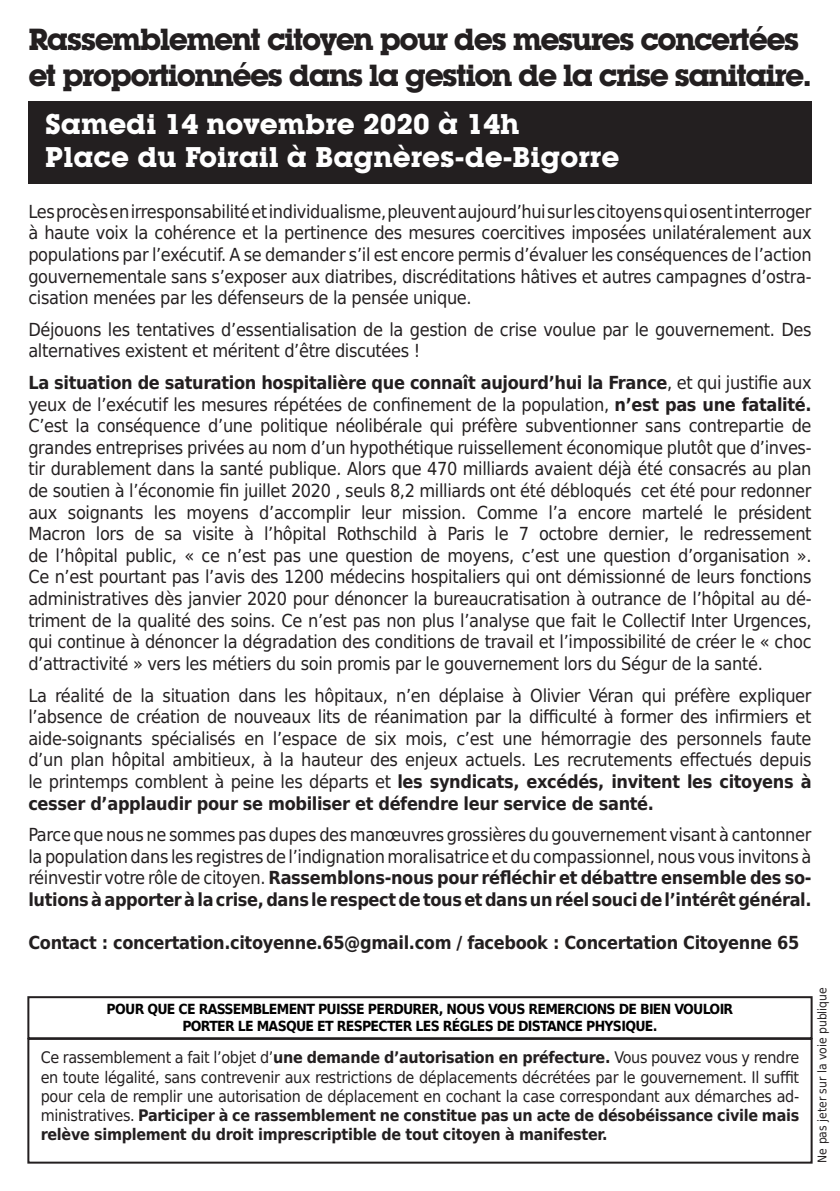
<style>
.page{position:relative;width:840px;height:1191px;background:#fff}
.page>*{position:absolute;margin:0;border:0;box-sizing:border-box;transform-origin:0 0}
.t1{font:700 30px/36px "Lubalin Graph IT Cby BT";letter-spacing:-.055em;color:#231f20}
.t2{font:700 28px/33.6px "Lubalin Graph IT Cby BT";color:#fff}
.t3{font:18px/21.6px "DejaVu Sans Condensed";letter-spacing:-.02em;color:#231f20;text-align:justify}
.t4{font:700 18px "DejaVu Sans Condensed";letter-spacing:-.02em;color:#231f20}
.t5{font:16px/19.2px "DejaVu Sans Condensed";letter-spacing:-.02em;color:#231f20;text-align:justify}
.t6{font:700 14px "DejaVu Sans Condensed";letter-spacing:-.05em;color:#000}
.t7{font:12px "DejaVu Sans Condensed";color:#231f20}
.s1{font-weight:700}
</style>
<div class="page">
<div style="left:28px;top:101px;width:783px;height:83px;background:#231f20"></div>
<div style="left:27px;top:1037px;width:785px;height:126px;border:2px solid #231f20"></div>
<div style="left:27px;top:996px;width:785px;height:43px;border:2px solid #231f20"></div>
<p class="t1" style="left:28px;top:21px;width:784px">Rassemblement citoyen pour des mesures concertées et proportionnées dans la gestion de la crise sanitaire.</p>
<p class="t2" style="left:45px;top:107px;width:575px">Samedi 14 novembre 2020 à 14h<br>Place du Foirail à Bagnères-de-Bigorre</p>
<p class="t3" style="left:28px;top:200px;width:784px">Les procès en irresponsabilité et individualisme, pleuvent aujourd’hui sur les citoyens qui osent interroger à haute voix la cohérence et la pertinence des mesures coercitives imposées unilatéralement aux populations par l’exécutif. A se demander s’il est encore permis d’évaluer les conséquences de l’action gouvernementale sans s’exposer aux diatribes, discréditations hâtives et autres campagnes d’ostra&shy;cisation menées par les défenseurs de la pensée unique.</p>
<p class="t3" style="left:28px;top:318px;width:784px">Déjouons les tentatives d’essentialisation de la gestion de crise voulue par le gouvernement. Des alternatives existent et méritent d’être discutées !</p>
<p class="t3" style="left:28px;top:371px;width:784px"><span class="s1">La situation de saturation hospitalière que connaît aujourd’hui la France</span>, et qui justifie aux yeux de l’exécutif les mesures répétées de confinement de la population, <span class="s1">n’est pas une fatalité.<br></span>C’est la conséquence d’une politique néolibérale qui préfère subventionner sans contrepartie de grandes entreprises privées au nom d’un hypothétique ruissellement économique plutôt que d’inves&shy;tir durablement dans la santé publique. Alors que 470 milliards avaient déjà été consacrés au plan de soutien à l’économie fin juillet 2020 , seuls 8,2 milliards ont été débloqués cet été pour redonner aux soignants les moyens d’accomplir leur mission. Comme l’a encore martelé le président Macron lors de sa visite à l’hôpital Rothschild à Paris le 7 octobre dernier, le redressement de l’hôpital public, « ce n’est pas une question de moyens, c’est une question d’organisation ».<br>Ce n’est pourtant pas l’avis des 1200 médecins hospitaliers qui ont démissionné de leurs fonctions administratives dès janvier 2020 pour dénoncer la bureaucratisation à outrance de l’hôpital au dé&shy;triment de la qualité des soins. Ce n’est pas non plus l’analyse que fait le Collectif Inter Urgences, qui continue à dénoncer la dégradation des conditions de travail et l’impossibilité de créer le « choc d’attractivité » vers les métiers du soin promis par le gouvernement lors du Ségur de la santé.</p>
<p class="t3" style="left:28px;top:684px;width:784px">La réalité de la situation dans les hôpitaux, n’en déplaise à Olivier Véran qui préfère expliquer l’absence de création de nouveaux lits de réanimation par la difficulté à former des infirmiers et aide-soignants spécialisés en l’espace de six mois, c’est une hémorragie des personnels faute d’un plan hôpital ambitieux, à la hauteur des enjeux actuels. Les recrutements effectués depuis le printemps comblent à peine les départs et <span class="s1">les syndicats, excédés, invitent les citoyens à cesser d’applaudir pour se mobiliser et défendre leur service de santé.</span></p>
<p class="t3" style="left:28px;top:823px;width:784px">Parce que nous ne sommes pas dupes des manœuvres grossières du gouvernement visant à cantonner la population dans les registres de l’indignation moralisatrice et du compassionnel, nous vous invitons à réinvestir votre rôle de citoyen. <span class="s1">Rassemblons-nous pour réfléchir et débattre ensemble des so&shy;lutions à apporter à la crise, dans le respect de tous et dans un réel souci de l’intérêt général.</span></p>
<p class="t4" style="left:28px;top:928px;width:772px">Contact : concertation.citoyenne.65@gmail.com / facebook : Concertation Citoyenne 65</p>
<p class="t6" style="left:107px;top:998px;width:627px">POUR QUE CE RASSEMBLEMENT PUISSE PERDURER, NOUS VOUS REMERCIONS DE BIEN VOULOIR</p>
<p class="t6" style="left:182px;top:1014px;width:476px">PORTER LE MASQUE ET RESPECTER LES RÉGLES DE DISTANCE PHYSIQUE.</p>
<p class="t5" style="left:41px;top:1047px;width:759px">Ce rassemblement a fait l’objet d’<span class="s1">une demande d’autorisation en préfecture.</span> Vous pouvez vous y rendre en toute légalité, sans contrevenir aux restrictions de déplacements décrétées par le gouvernement. Il suffit pour cela de remplir une autorisation de déplacement en cochant la case correspondant aux démarches ad&shy;ministratives. <span class="s1">Participer à ce rassemblement ne constitue pas un acte de désobéissance civile mais relève simplement du droit imprescriptible de tout citoyen à manifester.</span></p>
<p class="t7" style="left:811px;top:1162px;width:177px;rotate:-90deg">Ne pas jeter sur la voie publique</p>
</div>
